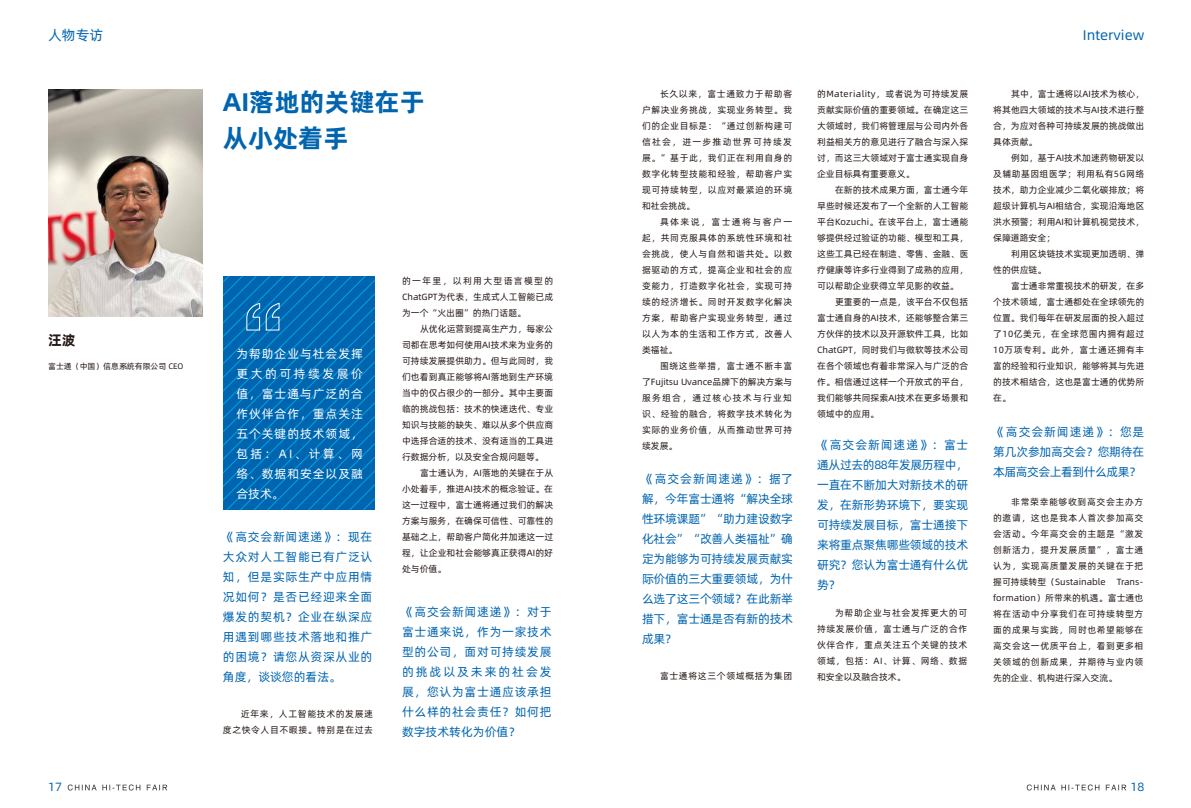
<style>
.page{position:relative;width:1191px;height:808px;background:#fff}
.page>*{position:absolute;margin:0;border:0;box-sizing:border-box;transform-origin:0 0}
.t1{font:25.5px/36px "Alibaba Pu Hui Ti B";color:#0064af}
.t2{font:14px "Alibaba Pu Hui Ti R";color:#0064af}
.t3{font:14px "Alibaba Pu Hui Ti B";color:#231815}
.t4{font:12px/20px "Alibaba Pu Hui Ti R";letter-spacing:-.015em;color:#0064af;text-align:justify}
.t5{font:12px/20px "Alibaba Pu Hui Ti R";letter-spacing:.08em;color:#fff;text-align:justify}
.t6{font:9px/16px "Alibaba Pu Hui Ti R";letter-spacing:.005em;color:#231815;text-align:justify}
.t7{font:9px/16px "Alibaba Pu Hui Ti R";letter-spacing:.065em;color:#231815;text-align:right}
.t8{font:9px "Alibaba Pu Hui Ti R";letter-spacing:.07em;color:#231815}
.t9{font:8px "Alibaba Pu Hui Ti R";color:#231815}
</style>
<div class="page">
<img style="left:48px;top:89px;width:155px;height:227px">
<svg style="left:223px;top:276px;width:151px;height:233px;background:#016bb4"></svg>
<svg style="left:68px;top:784px;width:99px;height:6px"></svg>
<svg style="left:1026px;top:784px;width:100px;height:6px"></svg>
<h2 class="t2" style="left:48px;top:24px;width:57px">人物专访</h2>
<h2 class="t2" style="left:1083px;top:24px;width:63px">Interview</h2>
<h1 class="t1" style="left:223px;top:82px;width:204px">AI落地的关键在于从小处着手</h1>
<h2 class="t3" style="left:48px;top:329px;width:29px">汪波</h2>
<p class="t9" style="left:48px;top:360px;width:137px">富士通（中国）信息系统有限公司 CEO</p>
<h3 class="t5" style="left:236px;top:343px;width:128px">为帮助企业与社会发挥更大的可持续发展价值，富士通与广泛的合作伙伴合作，重点关注五个关键的技术领域，包括：AI、计算、网络、数据和安全以及融合技术。</h3>
<h3 class="t4" style="left:223px;top:526px;width:151px">《高交会新闻速递》：现在大众对人工智能已有广泛认知，但是实际生产中应用情况如何？是否已经迎来全面爆发的契机？企业在纵深应用遇到哪些技术落地和推广的困境？请您从资深从业的角度，谈谈您的看法。</h3>
<p class="t7" style="left:223px;top:705px;width:152px">近年来，人工智能技术的发展速<br>度之快令人目不暇接。特别是在过去</p>
<p class="t6" style="left:402px;top:272px;width:153px">的一年里，以利用大型语言模型的ChatGPT为代表，生成式人工智能已成为一个“火出圈”的热门话题。</p>
<p class="t6" style="left:402px;top:320px;width:153px;text-indent:18px">从优化运营到提高生产力，每家公司都在思考如何使用AI技术来为业务的可持续发展提供助力。但与此同时，我们也看到真正能够将AI落地到生产环境当中的仅占很少的一部分。其中主要面临的挑战包括：技术的快速迭代、专业知识与技能的缺失、难以从多个供应商中选择合适的技术、没有适当的工具进行数据分析，以及安全合规问题等。</p>
<p class="t6" style="left:402px;top:464px;width:153px;text-indent:18px">富士通认为，AI落地的关键在于从小处着手，推进AI技术的概念验证。在这一过程中，富士通将通过我们的解决方案与服务，在确保可信性、可靠性的基础之上，帮助客户简化并加速这一过程，让企业和社会能够真正获得AI的好处与价值。</p>
<h3 class="t4" style="left:402px;top:601px;width:151px">《高交会新闻速递》：对于富士通来说，作为一家技术型的公司，面对可持续发展的挑战以及未来的社会发展，您认为富士通应该承担什么样的社会责任？如何把数字技术转化为价值？</h3>
<p class="t6" style="left:642px;top:85px;width:152px;text-indent:18px">长久以来，富士通致力于帮助客户解决业务挑战，实现业务转型。我们的企业目标是：“通过创新构建可信社会，进一步推动世界可持续发展。”基于此，我们正在利用自身的数字化转型技能和经验，帮助客户实现可持续转型，以应对最紧迫的环境和社会挑战。</p>
<p class="t6" style="left:642px;top:213px;width:152px;text-indent:18px">具体来说，富士通将与客户一起，共同克服具体的系统性环境和社会挑战，使人与自然和谐共处。以数据驱动的方式，提高企业和社会的应变能力，打造数字化社会，实现可持续的经济增长。同时开发数字化解决方案，帮助客户实现业务转型，通过以人为本的生活和工作方式，改善人类福祉。</p>
<p class="t6" style="left:642px;top:357px;width:152px;text-indent:18px">围绕这些举措，富士通不断丰富了Fujitsu Uvance品牌下的解决方案与服务组合，通过核心技术与行业知识、经验的融合，将数字技术转化为实际的业务价值，从而推动世界可持续发展。</p>
<h3 class="t4" style="left:642px;top:468px;width:153px">《高交会新闻速递》：据了解，今年富士通将“解决全球性环境课题”“助力建设数字化社会”“改善人类福祉”确定为能够为可持续发展贡献实际价值的三大重要领域，为什么选了这三个领域？在此新举措下，富士通是否有新的技术成果？</h3>
<p class="t8" style="left:660px;top:669px;width:134px">富士通将这三个领域概括为集团</p>
<p class="t6" style="left:817px;top:85px;width:153px">的Materiality，或者说为可持续发展贡献实际价值的重要领域。在确定这三大领域时，我们将管理层与公司内外各利益相关方的意见进行了融合与深入探讨，而这三大领域对于富士通实现自身企业目标具有重要意义。</p>
<p class="t6" style="left:817px;top:181px;width:153px;text-indent:18px">在新的技术成果方面，富士通今年早些时候还发布了一个全新的人工智能平台Kozuchi。在该平台上，富士通能够提供经过验证的功能、模型和工具，这些工具已经在制造、零售、金融、医疗健康等许多行业得到了成熟的应用，可以帮助企业获得立竿见影的收益。</p>
<p class="t6" style="left:817px;top:293px;width:153px;text-indent:18px">更重要的一点是，该平台不仅包括富士通自身的AI技术，还能够整合第三方伙伴的技术以及开源软件工具，比如ChatGPT，同时我们与微软等技术公司在各个领域也有着非常深入与广泛的合作。相信通过这样一个开放式的平台，我们能够共同探索AI技术在更多场景和领域中的应用。</p>
<h3 class="t4" style="left:817px;top:434px;width:153px">《高交会新闻速递》：富士通从过去的88年发展历程中，一直在不断加大对新技术的研发，在新形势环境下，要实现可持续发展目标，富士通接下来将重点聚焦哪些领域的技术研究？您认为富士通有什么优势？</h3>
<p class="t6" style="left:817px;top:604px;width:152px;text-indent:18px">为帮助企业与社会发挥更大的可持续发展价值，富士通与广泛的合作伙伴合作，重点关注五个关键的技术领域，包括：AI、计算、网络、数据和安全以及融合技术。</p>
<p class="t6" style="left:993px;top:85px;width:153px;text-indent:18px">其中，富士通将以AI技术为核心，将其他四大领域的技术与AI技术进行整合，为应对各种可持续发展的挑战做出具体贡献。</p>
<p class="t6" style="left:993px;top:149px;width:153px;text-indent:18px">例如，基于AI技术加速药物研发以及辅助基因组医学；利用私有5G网络技术，助力企业减少二氧化碳排放；将超级计算机与AI相结合，实现沿海地区洪水预警；利用AI和计算机视觉技术，保障道路安全；</p>
<p class="t6" style="left:993px;top:245px;width:153px;text-indent:18px">利用区块链技术实现更加透明、弹性的供应链。</p>
<p class="t6" style="left:993px;top:277px;width:153px;text-indent:18px">富士通非常重视技术的研发，在多个技术领域，富士通都处在全球领先的位置。我们每年在研发层面的投入超过了10亿美元，在全球范围内拥有超过10万项专利。此外，富士通还拥有丰富的经验和行业知识，能够将其与先进的技术相结合，这也是富士通的优势所在。</p>
<h3 class="t4" style="left:993px;top:421px;width:153px">《高交会新闻速递》：您是第几次参加高交会？您期待在本届高交会上看到什么成果？</h3>
<p class="t6" style="left:993px;top:493px;width:152px;text-indent:18px">非常荣幸能够收到高交会主办方的邀请，这也是我本人首次参加高交会活动。今年高交会的主题是“激发创新活力，提升发展质量”，富士通认为，实现高质量发展的关键在于把握可持续转型（Sustainable Trans&shy;formation）所带来的机遇。富士通也将在活动中分享我们在可持续转型方面的成果与实践，同时也希望能够在高交会这一优质平台上，看到更多相关领域的创新成果，并期待与业内领先的企业、机构进行深入交流。</p>
<h3 class="t4" style="left:48px;top:775px;width:15px">17</h3>
<h3 class="t4" style="left:1130px;top:775px;width:15px">18</h3>
</div>
